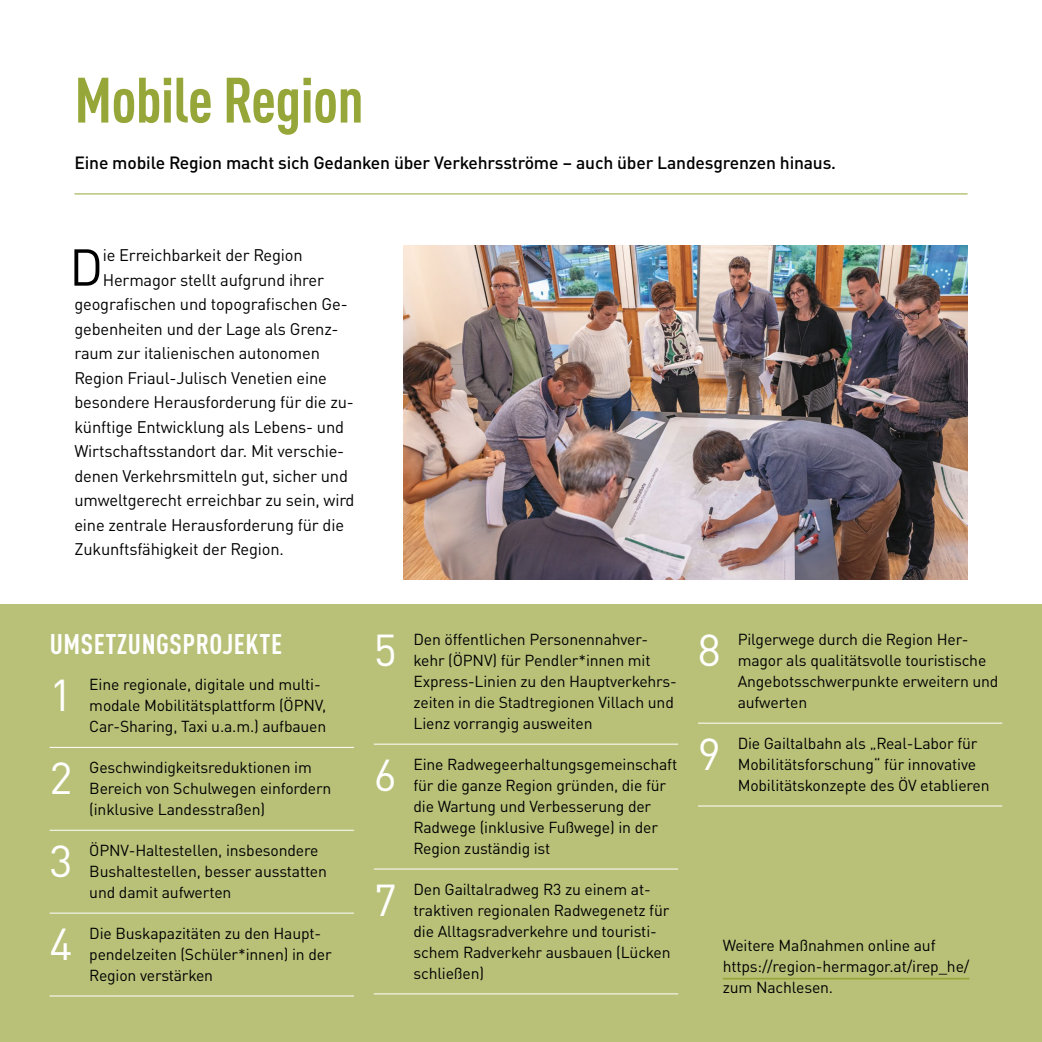
<style>
.page{position:relative;width:1042px;height:1042px;background:#fff}
.page>*{position:absolute;margin:0;border:0;box-sizing:border-box;transform-origin:0 0}
.ÜS-1{font:700 condensed 63px "DINOT";letter-spacing:-.01em;color:#96a639}
.P-init{font:51.1px "DINOT";color:#000}
.t1{font:44.1px "DINOT";color:#fff}
.ÜS-3{font:700 condensed 28px "DINOT";letter-spacing:.02em;color:#fff}
.VSP{font:500 17.5px "DINOT";letter-spacing:-.01em;color:#000}
.P-init-2{font:16.62px "DINOT";letter-spacing:-.01em;color:#000}
.P-Box{font:15.75px/21px "DINOT";letter-spacing:-.01em;color:#000}
</style>
<div class="page">
<hr style="left:74px;top:193px;width:893px;height:1px;background:#96a639">
<div style="left:0;top:604px;width:1042px;height:438px;background:#b9c179"></div>
<hr style="left:50px;top:747px;width:304px;height:1px;background:#fff">
<hr style="left:50px;top:830px;width:304px;height:1px;background:#fff">
<hr style="left:50px;top:912px;width:304px;height:1px;background:#fff">
<hr style="left:50px;top:995px;width:304px;height:1px;background:#fff">
<hr style="left:374px;top:744px;width:304px;height:1px;background:#fff">
<hr style="left:374px;top:868px;width:304px;height:1px;background:#fff">
<hr style="left:374px;top:993px;width:304px;height:1px;background:#fff">
<hr style="left:698px;top:723px;width:304px;height:1px;background:#fff">
<hr style="left:698px;top:805px;width:304px;height:1px;background:#fff">
<hr style="left:723px;top:978px;width:246px;height:1px;background:#96a639">
<img style="left:403px;top:246px;width:564px;height:334px">
<p class="ÜS-1" style="left:74px;top:54px;width:291px">Mobile Region</p>
<p class="VSP" style="left:74px;top:149px;width:763px">Eine mobile Region macht sich Gedanken über Verkehrsströme – auch über Landesgrenzen hinaus.</p>
<p class="P-init" style="left:69px;top:228px;width:36px">D</p>
<p class="P-init-2" style="left:103px;top:242px;width:202px">ie Erreichbarkeit der Region</p>
<p class="P-init-2" style="left:103px;top:267px;width:223px">Hermagor stellt aufgrund ihrer</p>
<p class="P-init-2" style="left:74px;top:291px;width:275px">geografischen und topografischen Ge-</p>
<p class="P-init-2" style="left:74px;top:316px;width:266px">gebenheiten und der Lage als Grenz-</p>
<p class="P-init-2" style="left:74px;top:340px;width:247px">raum zur italienischen autonomen</p>
<p class="P-init-2" style="left:74px;top:365px;width:254px">Region Friaul-Julisch Venetien eine</p>
<p class="P-init-2" style="left:74px;top:389px;width:281px">besondere Herausforderung für die zu-</p>
<p class="P-init-2" style="left:74px;top:414px;width:271px">künftige Entwicklung als Lebens- und</p>
<p class="P-init-2" style="left:74px;top:438px;width:271px">Wirtschaftsstandort dar. Mit verschie-</p>
<p class="P-init-2" style="left:74px;top:463px;width:275px">denen Verkehrsmitteln gut, sicher und</p>
<p class="P-init-2" style="left:74px;top:487px;width:282px">umweltgerecht erreichbar zu sein, wird</p>
<p class="P-init-2" style="left:74px;top:512px;width:271px">eine zentrale Herausforderung für die</p>
<p class="P-init-2" style="left:74px;top:536px;width:211px">Zukunftsfähigkeit der Region.</p>
<p class="ÜS-3" style="left:50px;top:624px;width:234px">UMSETZUNGSPROJEKTE</p>
<p class="t1" style="left:50px;top:661px;width:25px">1</p>
<p class="P-Box" style="left:89px;top:673px;width:238px">Eine regionale, digitale und multi&shy;modale Mobilitätsplattform (ÖPNV,<br>Car-Sharing, Taxi u.a.m.) aufbauen</p>
<p class="t1" style="left:50px;top:744px;width:25px">2</p>
<p class="P-Box" style="left:89px;top:756px;width:244px">Geschwindigkeitsreduktionen im<br>Bereich von Schulwegen einfordern (inklusive Landesstraßen)</p>
<p class="t1" style="left:50px;top:827px;width:25px">3</p>
<p class="P-Box" style="left:89px;top:838px;width:239px">ÖPNV-Haltestellen, insbesondere<br>Bushaltestellen, besser ausstatten und damit aufwerten</p>
<p class="t1" style="left:50px;top:910px;width:25px">4</p>
<p class="P-Box" style="left:89px;top:921px;width:244px">Die Buskapazitäten zu den Haupt&shy;pendelzeiten (Schüler*innen) in der<br>Region verstärken</p>
<p class="t1" style="left:374px;top:616px;width:25px">5</p>
<p class="P-Box" style="left:413px;top:627px;width:265px">Den öffentlichen Personennahver&shy;kehr (ÖPNV) für Pendler*innen mit Express-Linien zu den Hauptverkehrs&shy;zeiten in die Stadtregionen Villach und Lienz vorrangig ausweiten</p>
<p class="t1" style="left:374px;top:741px;width:25px">6</p>
<p class="P-Box" style="left:413px;top:752px;width:265px">Eine Radwegeerhaltungsgemeinschaft für die ganze Region gründen, die für die Wartung und Verbesserung der Radwege (inklusive Fußwege) in der Region zuständig ist</p>
<p class="t1" style="left:374px;top:866px;width:25px">7</p>
<p class="P-Box" style="left:413px;top:877px;width:259px">Den Gailtalradweg R3 zu einem at&shy;traktiven regionalen Radwegenetz für die Alltagsradverkehre und touristi&shy;schem Radverkehr ausbauen (Lücken schließen)</p>
<p class="t1" style="left:698px;top:616px;width:25px">8</p>
<p class="P-Box" style="left:737px;top:627px;width:262px">Pilgerwege durch die Region Her&shy;magor als qualitätsvolle touristische<br>Angebotsschwerpunkte erweitern und aufwerten</p>
<p class="t1" style="left:698px;top:720px;width:25px">9</p>
<p class="P-Box" style="left:737px;top:731px;width:253px">Die Gailtalbahn als „Real-Labor für<br>Mobilitätsforschung“ für innovative<br>Mobilitätskonzepte des ÖV etablieren</p>
<p class="P-Box" style="left:723px;top:933px;width:248px">Weitere Maßnahmen online auf https://region-hermagor.at/irep_he/ zum Nachlesen.</p>
</div>
